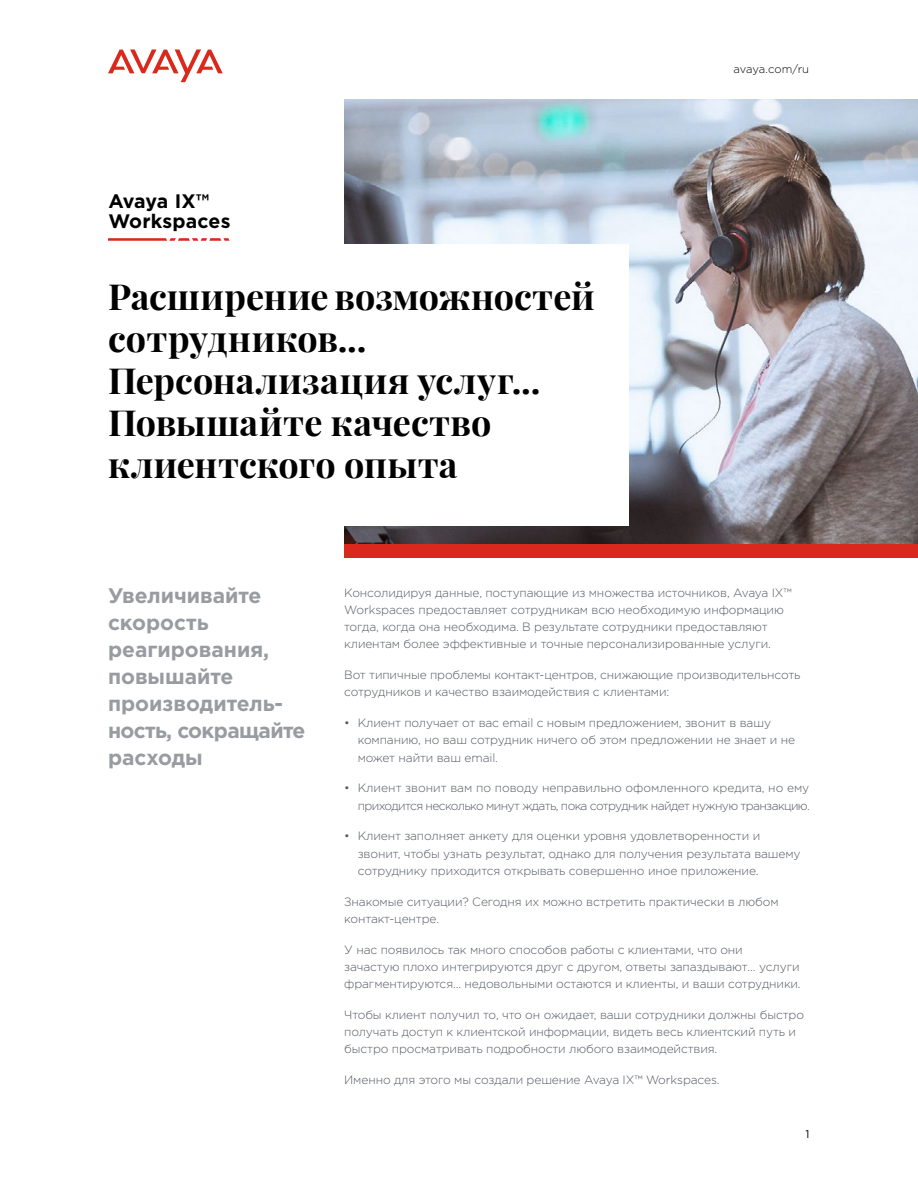
<style>
.page{position:relative;width:918px;height:1188px;background:#fff}
.page>*{position:absolute;margin:0;border:0;box-sizing:border-box;transform-origin:0 0}
.t1{font:700 36px/42px "Playfair Display";letter-spacing:.005em;color:#000}
.t2{font:700 21px/27px "Gotham Pro";color:#989ba0}
.t3{font:700 19.5px/19.5px "Gotham Pro";letter-spacing:.01em;color:#000}
.t4{font:300 12px/17.2px "Gotham Pro";letter-spacing:-.01em;color:#535860}
.t5{font:300 12px/17.2px "Gotham Pro";letter-spacing:-.05em;color:#535860;text-align:right}
.t6{font:300 11.25px "Gotham Pro";letter-spacing:-.01em;color:#000}
.t7{font:11.25px "Gotham Pro";color:#000}
</style>
<div class="page">
<img style="left:344px;top:99px;width:574px;height:445px">
<svg style="left:108px;top:49px;width:115px;height:33px"></svg>
<div style="left:344px;top:545px;width:574px;height:13px;background:#da291c"></div>
<div style="left:0;top:244px;width:629px;height:281px;background:#fff"></div>
<svg style="left:108px;top:238px;width:122px;height:3px"></svg>
<h3 class="t3" style="left:108px;top:191px;width:124px">Avaya IX™<br>Workspaces</h3>
<h1 class="t1" style="left:108px;top:275px;width:488px">Расширение возможностей сотрудников...<br>Персонализация услуг...<br>Повышайте качество клиентского опыта</h1>
<p class="t6" style="left:733px;top:63px;width:77px">avaya.com/ru</p>
<h2 class="t2" style="left:108px;top:582px;width:199px">Увеличивайте скорость реагирования, повышайте производитель&shy;ность, сокращайте расходы</h2>
<p class="t4" style="left:344px;top:584px;width:449px">Консолидируя данные, поступающие из множества источников, Avaya IX™ Workspaces предоставляет сотрудникам всю необходимую информацию тогда, когда она необходима. В результате сотрудники предоставляют клиентам более эффективные и точные персонализированные услуги.</p>
<p class="t4" style="left:344px;top:667px;width:458px">Вот типичные проблемы контакт-центров, снижающие производительнсоть сотрудников и качество взаимодействия с клиентами:</p>
<p class="t4" style="left:358px;top:715px;width:439px;text-indent:-14px">• Клиент получает от вас email с новым предложением, звонит в вашу компанию, но ваш сотрудник ничего об этом предложении не знает и не может найти ваш email.</p>
<p class="t5" style="left:344px;top:780px;width:467px">• Клиент звонит вам по поводу неправильно офомленного кредита, но ему приходится несколько минут ждать, пока сотрудник найдет нужную транзакцию.</p>
<p class="t4" style="left:358px;top:828px;width:444px;text-indent:-14px">• Клиент заполняет анкету для оценки уровня удовлетворенности и звонит, чтобы узнать результат, однако для получения результата вашему сотруднику приходится открывать совершенно иное приложение.</p>
<p class="t4" style="left:344px;top:893px;width:436px">Знакомые ситуации? Сегодня их можно встретить практически в любом контакт-центре.</p>
<p class="t4" style="left:344px;top:941px;width:458px">У нас появилось так много способов работы с клиентами, что они зачастую плохо интегрируются друг с другом, ответы запаздывают… услуги фрагментируются… недовольными остаются и клиенты, и ваши сотрудники.</p>
<p class="t4" style="left:344px;top:1006px;width:461px">Чтобы клиент получил то, что он ожидает, ваши сотрудники должны быстро получать доступ к клиентской информации, видеть весь клиентский путь и быстро просматривать подробности любого взаимодействия.</p>
<p class="t4" style="left:344px;top:1071px;width:377px">Именно для этого мы создали решение Avaya IX™ Workspaces.</p>
<p class="t7" style="left:806px;top:1128px;width:6px">1</p>
</div>
